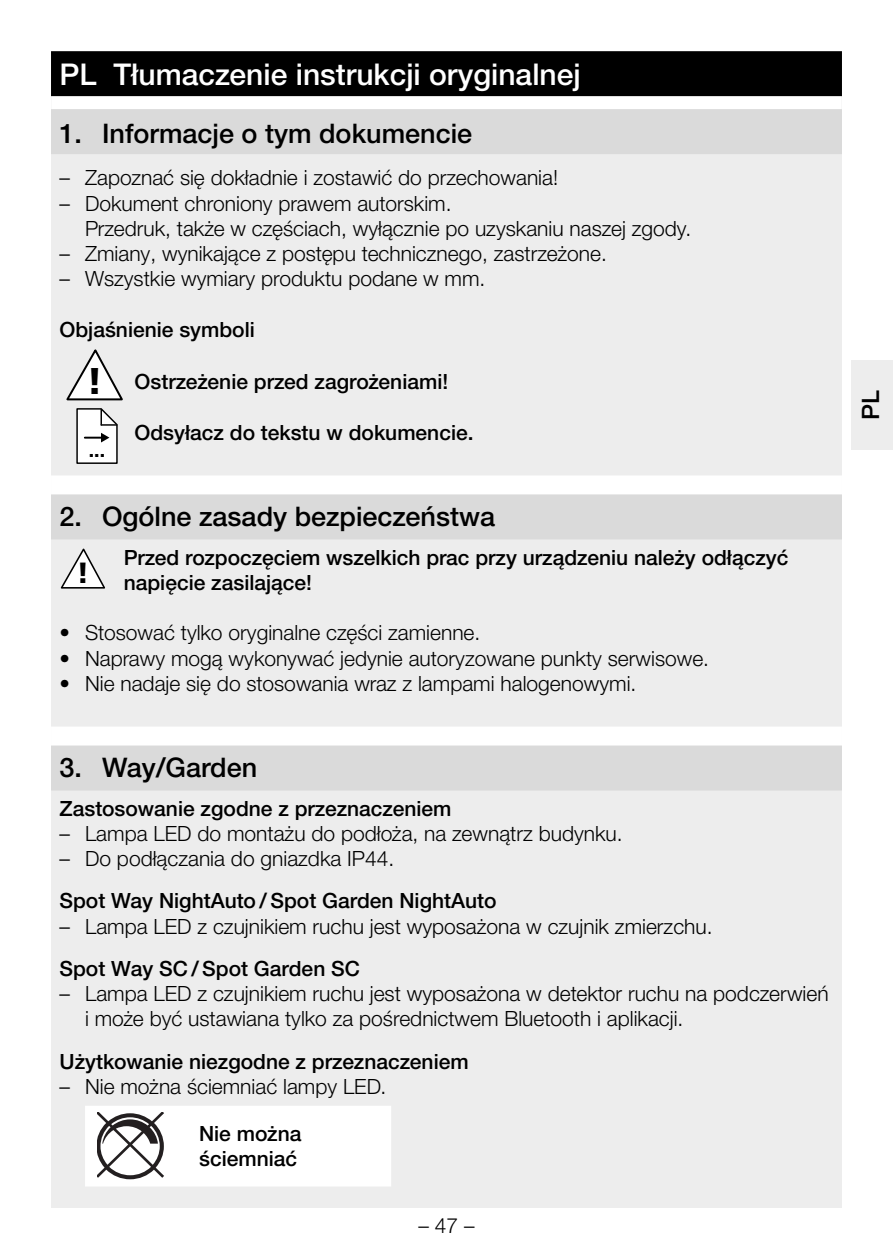
<style>
.page{position:relative;width:893px;height:1259px;background:#fff}
.page>*{position:absolute;margin:0;border:0;box-sizing:border-box;transform-origin:0 0}
.t1{font:500 30px "Helvetica Neue LTW1 G";color:#fff}
.t2{font:900 29.1px "Frutiger LT Com";color:#000}
.t3{font:500 27px "Helvetica Neue LTW1 G";color:#000}
.t4{font:500 24px "Helvetica Neue LT Std";color:#000}
.t5{font:300 21px/25.2px "Helvetica Neue LTW1 G";color:#000}
.t6{font:500 21px/25.2px "Helvetica Neue LTW1 G";color:#000}
.t7{font:700 19.5px "Helvetica Neue LT Pro";color:#000}
.s1{font-family:"Frutiger LT Com";font-stretch:condensed}
.s2{font-family:"Frutiger LT Com";font-weight:900;font-size:37.2px}
.s3{font-family:"Frutiger LT Com";font-weight:300;font-stretch:condensed}
.s4{font-weight:300}
.s5{font-weight:500}
</style>
<div class="page">
<div style="left:51px;top:51px;width:791px;height:1157px;background:#ededed"></div>
<div style="left:51px;top:51px;width:791px;height:60px;background:#000"></div>
<div style="left:51px;top:96px;width:791px;height:30px;background:#fff"></div>
<div style="left:51px;top:109px;width:791px;height:45px;background:#dadada"></div>
<div style="left:51px;top:475px;width:791px;height:30px;background:#fff"></div>
<div style="left:51px;top:494px;width:791px;height:45px;background:#dadada"></div>
<div style="left:51px;top:726px;width:791px;height:30px;background:#fff"></div>
<div style="left:51px;top:745px;width:791px;height:45px;background:#dadada"></div>
<svg style="left:76px;top:408px;width:42px;height:56px;background:#d4d4d4"></svg>
<svg style="left:66px;top:349px;width:57px;height:52px"></svg>
<svg style="left:61px;top:548px;width:44px;height:41px"></svg>
<svg style="left:85px;top:1106px;width:306px;height:80px;background:#f0f0f0"></svg>
<div style="left:852px;top:360px;width:41px;height:89px;background:#ededed"></div>
<h1 class="t1" style="left:60px;top:56px;width:523px">PL Tłumaczenie instrukcji oryginalnej</h1>
<p class="t3" style="left:60px;top:117px;width:414px">1. Informacje o tym dokumencie</p>
<p class="t5" style="left:60px;top:165px;width:500px"><span class="s1">–</span> Zapoznać się dokładnie i zostawić do przechowania!</p>
<p class="t5" style="left:85px;top:190px;width:608px;text-indent:-26px"><span class="s1">–</span> Dokument chroniony prawem autorskim.<br>Przedruk, także w częściach, wyłącznie po uzyskaniu naszej zgody.</p>
<p class="t5" style="left:60px;top:241px;width:549px"><span class="s1">–</span> Zmiany, wynikające z postępu technicznego, zastrzeżone.</p>
<p class="t5" style="left:60px;top:266px;width:427px"><span class="s1">–</span> Wszystkie wymiary produktu podane w mm.</p>
<p class="t6" style="left:60px;top:316px;width:197px">Objaśnienie symboli</p>
<p class="t6" style="left:86px;top:369px;width:363px"><span class="s2">!</span> Ostrzeżenie przed zagrożeniami!</p>
<p class="t6" style="left:135px;top:419px;width:341px">Odsyłacz do tekstu w dokumencie.</p>
<p class="t7" style="left:89px;top:438px;width:18px">...</p>
<p class="t3" style="left:60px;top:499px;width:437px">2. Ogólne zasady bezpieczeństwa</p>
<h2 class="t2" style="left:76px;top:555px;width:14px">!</h2>
<p class="t6" style="left:124px;top:544px;width:666px">Przed rozpoczęciem wszelkich prac przy urządzeniu należy odłączyć napięcie zasilające!</p>
<p class="t5" style="left:60px;top:620px;width:422px">• Stosować tylko oryginalne części zamienne.</p>
<p class="t5" style="left:60px;top:645px;width:651px">• Naprawy mogą wykonywać jedynie autoryzowane punkty serwisowe.</p>
<p class="t5" style="left:60px;top:670px;width:578px">• Nie nadaje się do stosowania wraz z lampami halogenowymi.</p>
<p class="t3" style="left:60px;top:750px;width:199px">3. Way/Garden</p>
<p class="t6" style="left:60px;top:795px;width:393px">Zastosowanie zgodne z przeznaczeniem</p>
<p class="t5" style="left:60px;top:821px;width:565px"><span class="s1">–</span> Lampa LED do montażu do podłoża, na zewnątrz budynku.</p>
<p class="t6" style="left:60px;top:837px;width:438px;line-height:42.3px"><span class="s3">–</span> <span class="s4">Do podłączania do gniazdka IP44.<br></span>Spot Way NightAuto / Spot Garden NightAuto</p>
<p class="t5" style="left:60px;top:905px;width:655px;line-height:42.3px"><span class="s1">–</span> Lampa LED z czujnikiem ruchu jest wyposażona w czujnik zmierzchu.<br><span class="s5">Spot Way SC / Spot Garden SC</span></p>
<p class="t5" style="left:85px;top:981px;width:745px;text-indent:-26px"><span class="s1">–</span> Lampa LED z czujnikiem ruchu jest wyposażona w detektor ruchu na podczerwień i może być ustawiana tylko za pośrednictwem Bluetooth i aplikacji.</p>
<p class="t6" style="left:60px;top:1048px;width:411px">Użytkowanie niezgodne z przeznaczeniem</p>
<p class="t5" style="left:60px;top:1073px;width:328px"><span class="s1">–</span> Nie można ściemniać lampy LED.</p>
<p class="t6" style="left:199px;top:1121px;width:104px">Nie można ściemniać</p>
<p class="t5" style="left:418px;top:1213px;width:58px">– 47 –</p>
<p class="t4" style="left:856px;top:419px;width:31px;rotate:-90deg">PL</p>
</div>
